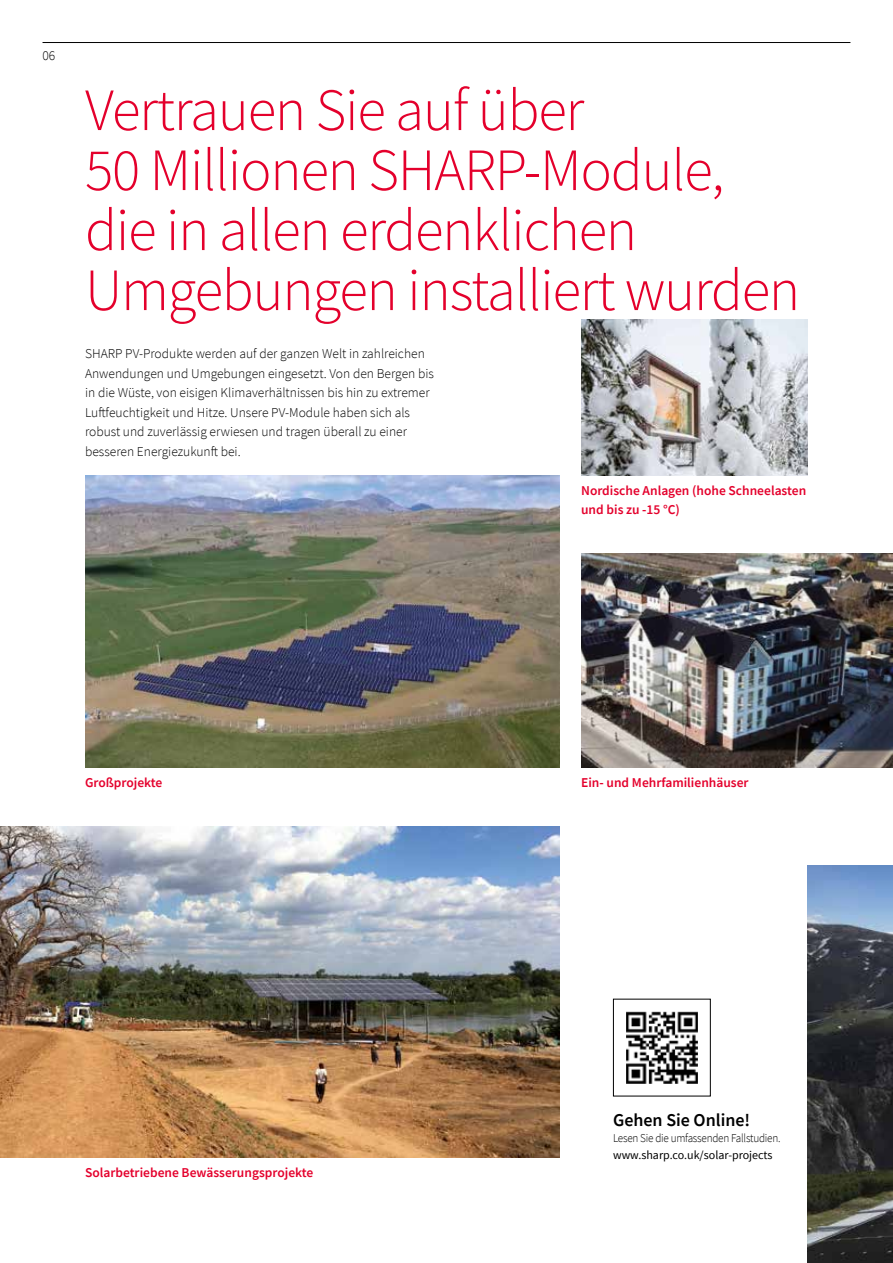
<style>
.page{position:relative;width:893px;height:1263px;background:#fff}
.page>*{position:absolute;margin:0;border:0;box-sizing:border-box;transform-origin:0 0}
.t1{font:300 60px/60px "Source Sans Pro";letter-spacing:-.02em;color:#e4002c}
.t2{font:600 18px "Source Sans Pro";color:#000}
.t3{font:300 13.5px/19.5px "Source Sans Pro";color:#000}
.t4{font:600 13.5px/19.5px "Source Sans Pro";color:#e4002c}
.t5{font:300 12px "Source Sans Pro";letter-spacing:-.02em;color:#000;scale:.93 1}
.t6{font:12px "Source Sans Pro";color:#000}
</style>
<div class="page">
<img style="left:808px;top:865px;width:85px;height:398px">
<img style="left:0;top:826px;width:560px;height:332px">
<img style="left:581px;top:553px;width:312px;height:215px">
<img style="left:85px;top:475px;width:475px;height:293px">
<img style="left:581px;top:319px;width:227px;height:156px">
<hr style="left:43px;top:42px;width:807px;height:1px;background:#000">
<img style="left:626px;top:1012px;width:72px;height:71px">
<div style="left:613px;top:999px;width:98px;height:97px;border:1px solid #000"></div>
<p class="t3" style="left:43px;top:46px;width:14px">06</p>
<h1 class="t1" style="left:85px;top:80px;width:717px">Vertrauen Sie auf über<br>50 Millionen SHARP-Module, die in allen erdenklichen<br>Umgebungen installiert wurden</h1>
<p class="t3" style="left:85px;top:344px;width:350px">SHARP PV-Produkte werden auf der ganzen Welt in zahlreichen Anwendungen und Umgebungen eingesetzt. Von den Bergen bis in die Wüste, von eisigen Klimaverhältnissen bis hin zu extremer Luftfeuchtigkeit und Hitze. Unsere PV-Module haben sich als robust und zuverlässig erwiesen und tragen überall zu einer besseren Energiezukunft bei.</p>
<p class="t4" style="left:581px;top:480px;width:227px">Nordische Anlagen (hohe Schneelasten und bis zu -15 °C)</p>
<p class="t4" style="left:85px;top:773px;width:79px">Großprojekte</p>
<p class="t4" style="left:581px;top:773px;width:169px">Ein- und Mehrfamilienhäuser</p>
<p class="t4" style="left:85px;top:1163px;width:230px">Solarbetriebene Bewässerungsprojekte</p>
<h2 class="t2" style="left:613px;top:1108px;width:139px">Gehen Sie Online!</h2>
<p class="t5" style="left:613px;top:1131px;width:182px">Lesen Sie die umfassenden Fallstudien.</p>
<p class="t6" style="left:613px;top:1147px;width:161px">www.sharp.co.uk/solar-projects</p>
</div>
